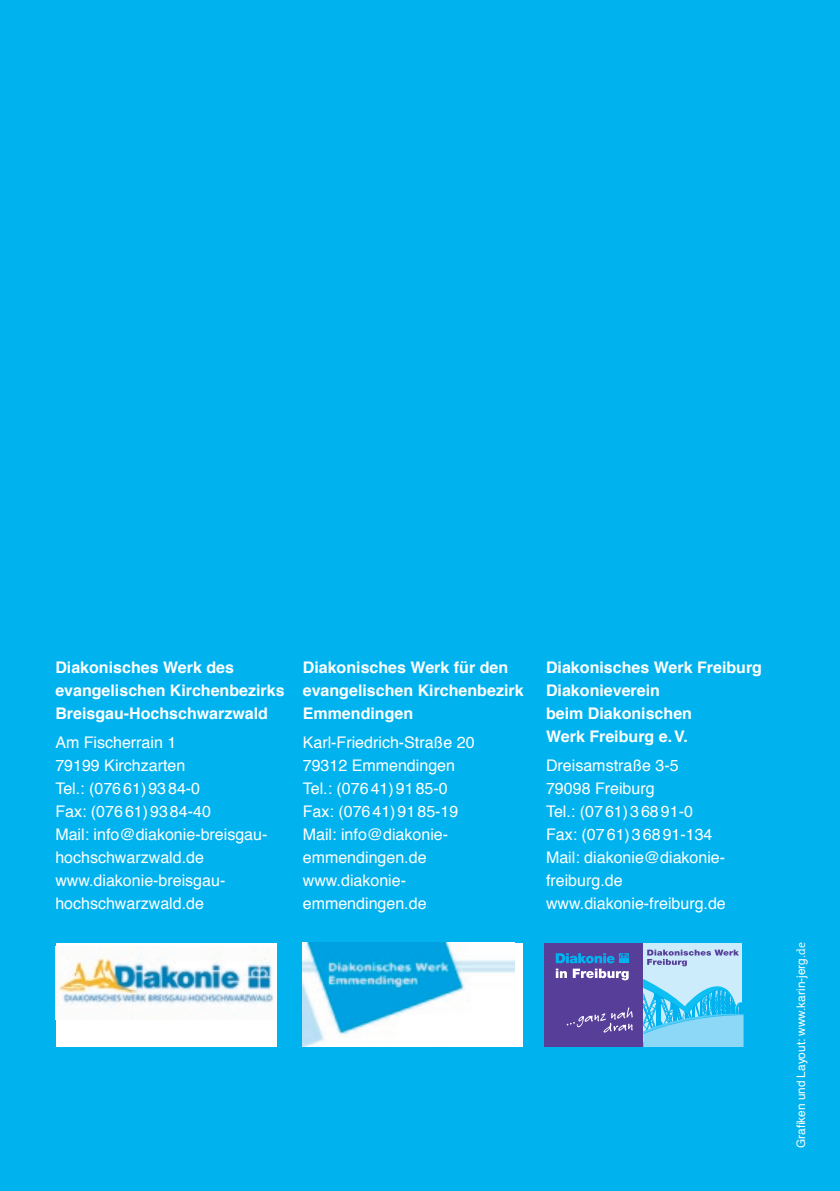
<style>
.page{position:relative;width:840px;height:1191px;background:#fff}
.page>*{position:absolute;margin:0;border:0;box-sizing:border-box;transform-origin:0 0}
.fliesstext{font:16px/23px "Helvetica";color:#fff}
.fliesstext-2{font:700 16px/23px "Helvetica";color:#fff}
.fliesstext-3{font:11.8px "Helvetica";color:#fff}
.s1{font-family:"The Serif";font-weight:300}
</style>
<div class="page">
<div style="left:0;top:0;width:839px;height:1191px;background:#00b3ef"></div>
<div style="left:643px;top:942px;width:98px;height:99px;background:#ccecfb"></div>
<svg style="left:643px;top:979px;width:100px;height:67px"></svg>
<svg style="left:647px;top:949px;width:91px;height:17px"></svg>
<div style="left:544px;top:942px;width:99px;height:104px;background:#573e99"></div>
<svg style="left:566px;top:1007px;width:67px;height:26px"></svg>
<svg style="left:555px;top:953px;width:73px;height:27px"></svg>
<div style="left:56px;top:942px;width:220px;height:104px;background:#fff"></div>
<img style="left:56px;top:946px;width:218px;height:71px">
<div style="left:302px;top:942px;width:220px;height:104px;background:#fff"></div>
<img style="left:302px;top:942px;width:212px;height:104px">
<p class="fliesstext-2" style="left:55px;top:656px;width:231px">Diakonisches Werk des evangelischen Kirchenbezirks<br>Breisgau-Hochschwarzwald</p>
<p class="fliesstext" style="left:55px;top:731px;width:122px">Am Fischerrain 1</p>
<p class="fliesstext" style="left:55px;top:754px;width:131px">79199 Kirchzarten</p>
<p class="fliesstext" style="left:55px;top:777px;width:146px">Tel.: (07661)9384-0</p>
<p class="fliesstext" style="left:55px;top:800px;width:157px">Fax: (07661)9384-40</p>
<p class="fliesstext" style="left:55px;top:823px;width:213px">Mail: info@diakonie-breisgau&shy;hochschwarzwald.de</p>
<p class="fliesstext" style="left:55px;top:869px;width:171px">www.diakonie-breisgau&shy;hochschwarzwald.de</p>
<p class="fliesstext-2" style="left:302px;top:656px;width:222px">Diakonisches Werk für den evangelischen Kirchenbezirk<br>Emmendingen</p>
<p class="fliesstext" style="left:302px;top:731px;width:173px">Karl-Friedrich-Straße 20<br>79312 Emmendingen</p>
<p class="fliesstext" style="left:302px;top:777px;width:146px">Tel.: (07641)9185-0</p>
<p class="fliesstext" style="left:302px;top:800px;width:157px">Fax: (07641)9185-19</p>
<p class="fliesstext" style="left:302px;top:823px;width:147px">Mail: info@diakonie&shy;emmendingen.de</p>
<p class="fliesstext" style="left:302px;top:869px;width:125px">www.diakonie&shy;emmendingen.de</p>
<p class="fliesstext-2" style="left:545px;top:656px;width:217px">Diakonisches Werk Freiburg</p>
<p class="fliesstext-2" style="left:545px;top:679px;width:147px">Diakonieverein beim Diakonischen<br>Werk Freiburg e.V.</p>
<p class="fliesstext" style="left:545px;top:754px;width:134px">Dreisamstraße 3-5</p>
<p class="fliesstext" style="left:545px;top:777px;width:110px">79098 Freiburg</p>
<p class="fliesstext" style="left:545px;top:800px;width:148px">Tel.: (0761)36891-0</p>
<p class="fliesstext" style="left:545px;top:823px;width:168px">Fax: (0761)36891-134</p>
<p class="fliesstext" style="left:545px;top:846px;width:180px">Mail: diakonie@diakonie&shy;freiburg.de</p>
<p class="fliesstext" style="left:545px;top:892px;width:181px">www.diakonie-freiburg.de</p>
<p class="fliesstext-3" style="left:791px;top:1148px;width:207px;rotate:-90deg">Grafiken und Layout: www.karin-jerg.<span class="s1">de</span></p>
</div>
